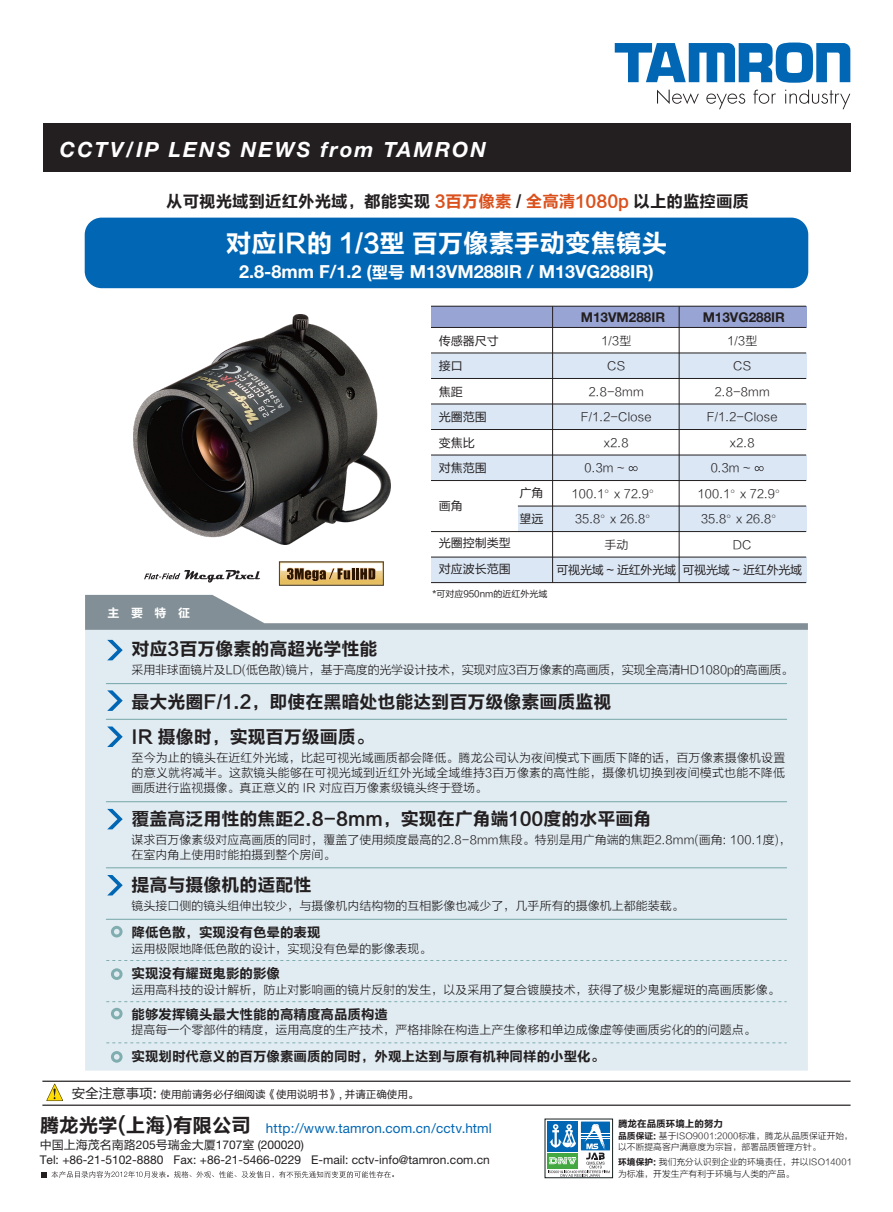
<style>
.page{position:relative;width:893px;height:1212px;background:#fff}
.page>*{position:absolute;margin:0;border:0;box-sizing:border-box;transform-origin:0 0}
.t1{font:25.5px "FZLTCHJW GB1 0";color:#fff}
.t2{font:italic 700 21px "Helvetica Neue";letter-spacing:.105em;color:#fff}
.t3{font:18px/35.2px "FZLTCHJW GB1 0";color:#231f20}
.t4{font:700 18px "Helvetica Neue LT Std";color:#fff}
.t5{font:16.5px "FZLTCHJW GB1 0";color:#231f20}
.t6{font:13.5px "FZLTCHJW GB1 0";color:#231f20}
.t7{font:13.5px "Helvetica Neue";letter-spacing:.01em;color:#0166b3}
.t8{font:700 13.5px "Helvetica Neue LT Std";color:#231f20}
.t9{font:12px/15px "FZLTXHK";color:#231f20;text-align:justify}
.t10{font:12px/14.9px "Helvetica Neue LT Std";color:#231f20}
.t11{font:12px "FZLTXHK";letter-spacing:-.02em;color:#231f20}
.t12{font:12px/25.5px "FZLTHJW GB1 0";color:#231f20}
.t13{font:12px "FZLTHJW GB1 0";letter-spacing:-.02em;color:#231f20}
.t14{font:12px "FZLTCHJW GB1 0";color:#fff}
.t15{font:10.5px "FZLTHJW GB1 0";color:#231f20}
.t16{font:9.6px "FZLTCHJW GB1 0";color:#231f20}
.t17{font:9px "FZLTHJW GB1 0";color:#231f20}
.t18{font:8.85px/11.7px "FZLTXHK";color:#231f20}
.s1{color:#da511d}
.s2{font-family:"FZLTCHJW GB1 0";font-weight:400;font-size:16.5px}
.s3{font-size:13.5px}
.s4{font-family:"FZLTCHJW GB1 0";font-size:19.5px;color:#231f20}
.s5{font-family:"FZLTHJW GB1 0"}
.s6{font-family:"FZLTCHJW GB1 0"}
</style>
<div class="page">
<hr style="left:42px;top:1080px;width:808px;height:2px;background:#231f20">
<hr style="left:42px;top:1104px;width:809px;height:2px;background:#231f20">
<svg style="left:46px;top:1083px;width:17px;height:18px"></svg>
<svg style="left:41px;top:1171px;width:353px;height:7px"></svg>
<div style="left:545px;top:1119px;width:68px;height:59px;border:1px solid #161f1f"></div>
<div style="left:548px;top:1121px;width:30px;height:30px;background:#0166b3"></div>
<div style="left:581px;top:1121px;width:29px;height:29px;background:#0168b5"></div>
<svg style="left:548px;top:1124px;width:62px;height:53px"></svg>
<div style="left:85px;top:218px;width:723px;height:70px;background:#0166b3;border-radius:17px"></div>
<div style="left:43px;top:123px;width:807px;height:49px;background:#231f20"></div>
<svg style="left:615px;top:43px;width:235px;height:40px"></svg>
<svg style="left:706px;top:94px;width:39px;height:15px"></svg>
<svg style="left:753px;top:90px;width:23px;height:14px"></svg>
<svg style="left:657px;top:90px;width:42px;height:14px"></svg>
<svg style="left:785px;top:90px;width:65px;height:19px"></svg>
<div style="left:85px;top:627px;width:723px;height:443px;background:#e1ecf2"></div>
<svg style="left:85px;top:595px;width:723px;height:35px"></svg>
<svg style="left:107px;top:640px;width:16px;height:20px"></svg>
<hr style="left:106px;top:683px;width:681px;height:1px;background:#80adaf">
<svg style="left:107px;top:690px;width:16px;height:21px"></svg>
<hr style="left:106px;top:719px;width:681px;height:1px;background:#80adaf">
<svg style="left:107px;top:726px;width:16px;height:21px"></svg>
<hr style="left:106px;top:919px;width:681px;height:1px;background:#80adaf">
<svg style="left:111px;top:926px;width:12px;height:11px"></svg>
<svg style="left:111px;top:968px;width:12px;height:12px"></svg>
<svg style="left:111px;top:1051px;width:12px;height:12px"></svg>
<svg style="left:106px;top:960px;width:681px;height:1px"></svg>
<svg style="left:111px;top:1008px;width:12px;height:11px"></svg>
<svg style="left:106px;top:1001px;width:681px;height:1px"></svg>
<svg style="left:106px;top:1042px;width:681px;height:1px"></svg>
<hr style="left:106px;top:801px;width:681px;height:1px;background:#80adaf">
<svg style="left:107px;top:809px;width:16px;height:20px"></svg>
<hr style="left:106px;top:867px;width:681px;height:1px;background:#80adaf">
<svg style="left:107px;top:875px;width:16px;height:20px"></svg>
<div style="left:279px;top:562px;width:104px;height:23px;background:#e6bf61"></div>
<div style="left:279px;top:561px;width:105px;height:25px;border:1px solid #3e3e3f"></div>
<svg style="left:281px;top:561px;width:101px;height:21px;background:#b39d7c"></svg>
<svg style="left:144px;top:570px;width:116px;height:12px"></svg>
<div style="left:431px;top:306px;width:375px;height:21px;background:#98a4d3"></div>
<div style="left:431px;top:353px;width:375px;height:25px;background:#dbe7f5"></div>
<div style="left:431px;top:404px;width:375px;height:25px;background:#dbe7f5"></div>
<div style="left:431px;top:455px;width:375px;height:25px;background:#dbe7f5"></div>
<div style="left:518px;top:506px;width:288px;height:25px;background:#dbe7f5"></div>
<div style="left:431px;top:557px;width:375px;height:25px;background:#dbe7f5"></div>
<hr style="left:431px;top:327px;width:375px;height:1px;background:#231f20">
<hr style="left:431px;top:306px;width:375px;height:1px;background:#231f20">
<hr style="left:431px;top:353px;width:375px;height:1px;background:#231f20">
<hr style="left:431px;top:378px;width:375px;height:1px;background:#231f20">
<hr style="left:431px;top:404px;width:375px;height:1px;background:#231f20">
<hr style="left:431px;top:429px;width:375px;height:1px;background:#231f20">
<hr style="left:431px;top:455px;width:375px;height:1px;background:#231f20">
<hr style="left:431px;top:480px;width:375px;height:1px;background:#231f20">
<hr style="left:518px;top:506px;width:288px;height:1px;background:#231f20">
<hr style="left:431px;top:531px;width:375px;height:1px;background:#231f20">
<hr style="left:431px;top:557px;width:375px;height:1px;background:#231f20">
<hr style="left:431px;top:582px;width:375px;height:1px;background:#231f20">
<hr style="left:552px;top:306px;width:1px;height:277px;background:#231f20">
<hr style="left:679px;top:306px;width:1px;height:277px;background:#231f20">
<svg style="left:629px;top:466px;width:8px;height:5px"></svg>
<svg style="left:755px;top:466px;width:8px;height:5px"></svg>
<img style="left:134px;top:314px;width:257px;height:231px">
<h2 class="t2" style="left:60px;top:137px;width:428px">CCTV/IP LENS NEWS from TAMRON</h2>
<h3 class="t5" style="left:166px;top:193px;width:584px">从可视光域到近红外光域，都能实现 <span class="s1">3百万像素</span> / <span class="s1">全高清1080p</span> 以上的监控画质</h3>
<h1 class="t1" style="left:226px;top:229px;width:443px">对应IR的 1/3型 百万像素手动变焦镜头</h1>
<h3 class="t4" style="left:239px;top:260px;width:416px">2.8-8mm F/1.2 (<span class="s2">型号</span> M13VM288IR / M13VG288IR)</h3>
<p class="t12" style="left:439px;top:328px;width:61px">传感器尺寸接口<br>焦距<br>光圈范围变焦比<br>对焦范围</p>
<p class="t12" style="left:439px;top:493px;width:25px">画角</p>
<p class="t12" style="left:439px;top:531px;width:73px">光圈控制类型对应波长范围</p>
<p class="t17" style="left:432px;top:589px;width:116px">*可对应950nm的近红外光域</p>
<p class="t12" style="left:519px;top:481px;width:25px">广角望远</p>
<p class="t8" style="left:581px;top:309px;width:86px">M13VM288IR</p>
<p class="t8" style="left:703px;top:309px;width:84px">M13VG288IR</p>
<p class="t9" style="left:601px;top:333px;width:32px">1/3型</p>
<p class="t9" style="left:607px;top:359px;width:20px">CS</p>
<p class="t9" style="left:589px;top:384px;width:57px">2.8-8mm</p>
<p class="t9" style="left:581px;top:410px;width:73px">F/1.2-Close</p>
<p class="t9" style="left:604px;top:435px;width:26px">x2.8</p>
<p class="t9" style="left:585px;top:461px;width:42px">0.3m ~</p>
<p class="t9" style="left:571px;top:486px;width:91px">100.1°x 72.9°</p>
<p class="t9" style="left:575px;top:512px;width:84px">35.8°x 26.8°</p>
<p class="t9" style="left:604px;top:537px;width:25px">手动</p>
<p class="t13" style="left:556px;top:563px;width:121px">可视光域 ~ 近红外光域</p>
<p class="t9" style="left:727px;top:333px;width:32px">1/3型</p>
<p class="t9" style="left:733px;top:359px;width:20px">CS</p>
<p class="t9" style="left:715px;top:384px;width:57px">2.8-8mm</p>
<p class="t9" style="left:707px;top:410px;width:73px">F/1.2-Close</p>
<p class="t9" style="left:730px;top:435px;width:26px">x2.8</p>
<p class="t9" style="left:711px;top:461px;width:42px">0.3m ~</p>
<p class="t9" style="left:697px;top:486px;width:91px">100.1°x 72.9°</p>
<p class="t9" style="left:701px;top:512px;width:84px">35.8°x 26.8°</p>
<p class="t9" style="left:733px;top:537px;width:20px">DC</p>
<p class="t13" style="left:682px;top:563px;width:121px">可视光域 ~ 近红外光域</p>
<p class="t14" style="left:108px;top:607px;width:84px">主要特征</p>
<h3 class="t3" style="left:132px;top:632px;width:247px">对应3百万像素的高超光学性能</h3>
<p class="t11" style="left:132px;top:663px;width:663px">采用非球面镜片及LD(低色散)镜片，基于高度的光学设计技术，实现对应3百万像素的高画质，实现全高清HD1080p的高画质。</p>
<h3 class="t3" style="left:132px;top:684px;width:481px">最大光圈F/1.2，即使在黑暗处也能达到百万级像素画质监视<br>IR 摄像时，实现百万级画质。</h3>
<p class="t9" style="left:132px;top:750px;width:655px">至今为止的镜头在近红外光域，比起可视光域画质都会降低。腾龙公司认为夜间模式下画质下降的话，百万像素摄像机设置的意义就将减半。这款镜头能够在可视光域到近红外光域全域维持3百万像素的高性能，摄像机切换到夜间模式也能不降低画质进行监视摄像。真正意义的 IR 对应百万像素级镜头终于登场。</p>
<h3 class="t3" style="left:132px;top:802px;width:521px">覆盖高泛用性的焦距2.8-8mm，实现在广角端100度的水平画角</h3>
<p class="t9" style="left:132px;top:833px;width:661px">谋求百万像素级对应高画质的同时，覆盖了使用频度最高的2.8-8mm焦段。特别是用广角端的焦距2.8mm(画角: 100.1度)，在室内角上使用时能拍摄到整个房间。</p>
<h3 class="t3" style="left:132px;top:868px;width:181px">提高与摄像机的适配性</h3>
<p class="t9" style="left:132px;top:899px;width:553px">镜头接口侧的镜头组伸出较少，与摄像机内结构物的互相影像也减少了，几乎所有的摄像机上都能装载。</p>
<p class="t6" style="left:132px;top:925px;width:190px">降低色散，实现没有色晕的表现</p>
<p class="t9" style="left:132px;top:941px;width:301px">运用极限地降低色散的设计，实现没有色晕的影像表现。</p>
<p class="t6" style="left:132px;top:966px;width:150px">实现没有耀斑鬼影的影像</p>
<p class="t9" style="left:132px;top:982px;width:650px">运用高科技的设计解析，防止对影响画的镜片反射的发生，以及采用了复合镀膜技术，获得了极少鬼影耀斑的高画质影像。</p>
<p class="t6" style="left:132px;top:1007px;width:258px">能够发挥镜头最大性能的高精度高品质构造</p>
<p class="t9" style="left:132px;top:1023px;width:625px">提高每一个零部件的精度，运用高度的生产技术，严格排除在构造上产生像移和单边成像虚等使画质劣化的的问题点。</p>
<p class="t6" style="left:132px;top:1049px;width:474px">实现划时代意义的百万像素画质的同时，外观上达到与原有机种同样的小型化。</p>
<p class="t15" style="left:72px;top:1089px;width:348px"><span class="s3">安全注意事项:</span> 使用前请务必仔细阅读《使用说明书》, 并请正确使用。</p>
<p class="t7" style="left:40px;top:1120px;width:454px"><span class="s4">腾龙光学(上海)有限公司</span> http://www.tamron.com.cn/cctv.html</p>
<p class="t10" style="left:40px;top:1137px;width:452px"><span class="s5">中国上海茂名南路</span>205<span class="s5">号瑞金大厦</span>1707<span class="s5">室</span> (200020)<br>Tel: +86-21-5102-8880 Fax: +86-21-5466-0229 E-mail: cctv-info@tamron.com.cn</p>
<p class="t16" style="left:618px;top:1118px;width:107px">腾龙在品质环境上的努力</p>
<p class="t18" style="left:618px;top:1130px;width:237px"><span class="s6">品质保证:</span> 基于ISO9001:2000标准，腾龙从品质保证开始，以不断提高客户满意度为宗旨，部署品质管理方针。</p>
<p class="t18" style="left:618px;top:1156px;width:236px"><span class="s6">环境保护:</span> 我们充分认识到企业的环境责任，并以ISO14001为标准，开发生产有利于环境与人类的产品。</p>
</div>
